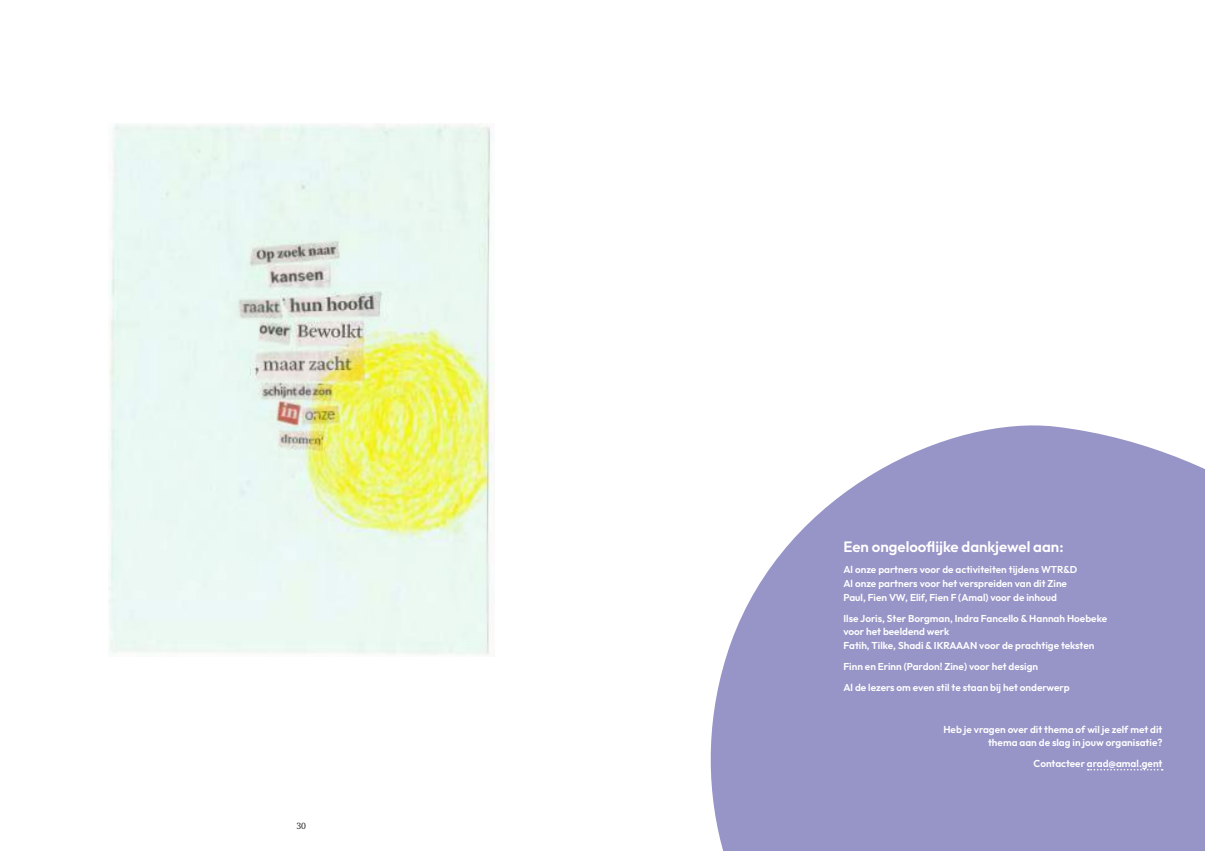
<style>
.page{position:relative;width:1205px;height:851px;background:#fff}
.page>*{position:absolute;margin:0;border:0;box-sizing:border-box;transform-origin:0 0}
.t1{font:600 15px "Outfit";color:#fff}
.t2{font:600 10px/13.8px "Outfit";color:#fff}
.t3{font:8.75px "Noto Serif";color:#333}
</style>
<div class="page">
<svg style="left:710px;top:425px;width:495px;height:425px;background:#a4a1ce"></svg>
<svg style="left:1088px;top:768px;width:74px;height:2px"></svg>
<img style="left:108px;top:123px;width:386px;height:532px">
<p class="t3" style="left:296px;top:820px;width:11px">30</p>
<h1 class="t1" style="left:843px;top:540px;width:222px">Een ongelooflijke dankjewel aan:</h1>
<p class="t2" style="left:843px;top:563px;width:235px">Al onze partners voor de activiteiten tijdens WTR&amp;D<br>Al onze partners voor het verspreiden van dit Zine<br>Paul, Fien VW, Elif, Fien F (Amal) voor de inhoud</p>
<p class="t2" style="left:843px;top:611px;width:265px">Ilse Joris, Ster Borgman, Indra Fancello &amp; Hannah Hoebeke voor het beeldend werk<br>Fatih, Tilke, Shadi &amp; IKRAAAN voor de prachtige teksten</p>
<p class="t2" style="left:843px;top:656px;width:228px;line-height:20.9px">Finn en Erinn (Pardon! Zine) voor het design<br>Al de lezers om even stil te staan bij het onderwerp</p>
<p class="t2" style="left:943px;top:722px;width:220px;text-align:right">Heb je vragen over dit thema of wil je zelf met dit thema aan de slag in jouw organisatie?</p>
<p class="t2" style="left:1033px;top:757px;width:130px">Contacteer arad@amal.gent</p>
</div>
